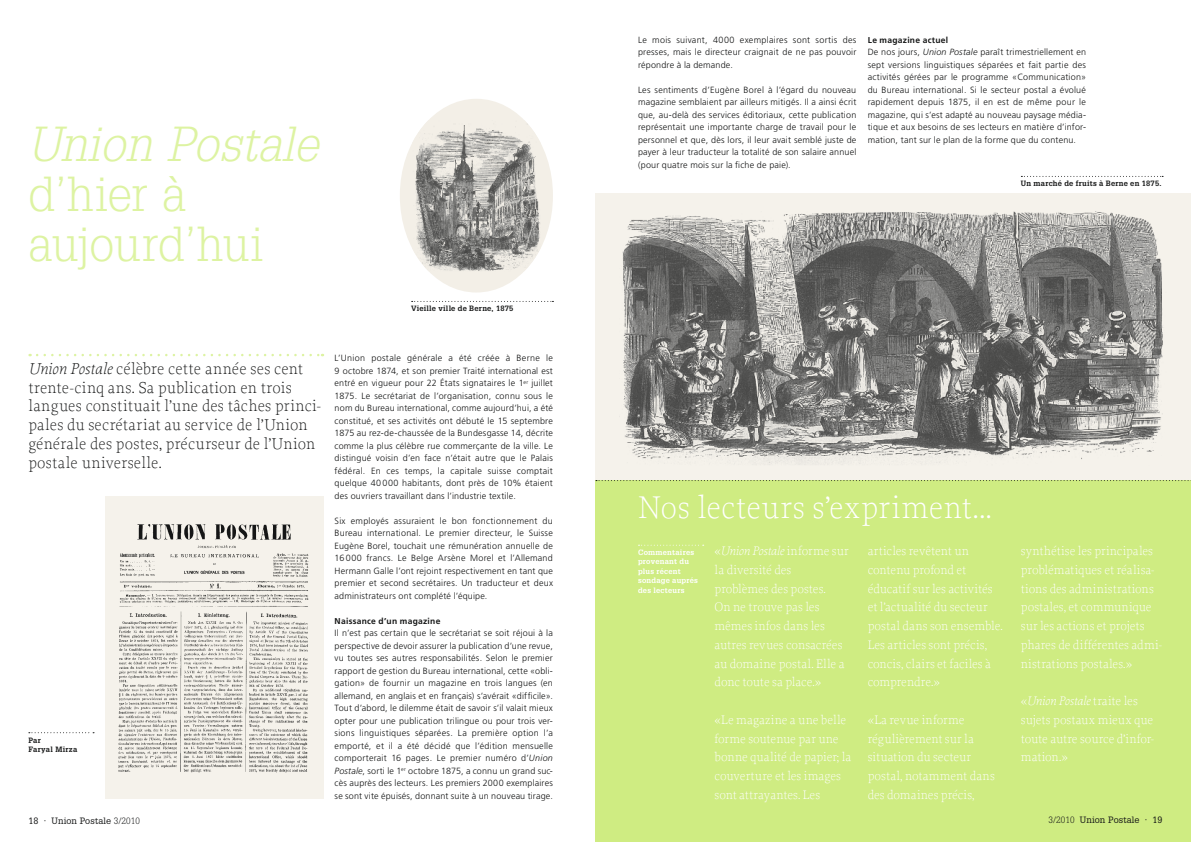
<style>
.page{position:relative;width:1191px;height:842px;background:#fff}
.page>*{position:absolute;margin:0;border:0;box-sizing:border-box;transform-origin:0 0}
.t1{font:300 48px/50px "Glypha LT Std";letter-spacing:-.005em;color:#ddf3a2}
.t2{font:italic 300 48px "Glypha LT Std";letter-spacing:.01em;color:#ddf3a2}
.t3{font:200 33px "Proforma";letter-spacing:.005em;color:#fff}
.t4{font:200 16.5px/18.7px "Proforma";letter-spacing:.015em;color:#151616}
.t5{font:200 13px/18.7px "Proforma";color:#fff}
.t6{font:300 9px/12.5px "Frutiger LT Std";letter-spacing:.02em;color:#151616;text-align:justify}
.t7{font:9px "Glypha LT Std";letter-spacing:.01em;color:#151616}
.t8{font:700 8.5px "Frutiger LT Std";letter-spacing:.03em;color:#151616}
.t9{font:700 7.5px/9.4px "Glypha LT Std";letter-spacing:.03em;color:#151616}
.t10{font:700 7.5px/9.4px "Glypha LT Std";letter-spacing:.025em;color:#fff}
.s1{font-style:italic}
.s2{font-weight:300}
</style>
<div class="page">
<div style="left:595px;top:193px;width:596px;height:287px;background:#f5f2eb"></div>
<img style="left:622px;top:211px;width:541px;height:254px">
<div style="left:595px;top:480px;width:596px;height:362px;background:#cfec82"></div>
<img style="left:105px;top:496px;width:218px;height:303px">
<svg style="left:29px;top:732px;width:65px;height:1px"></svg>
<svg style="left:37px;top:354px;width:286px;height:2px"></svg>
<svg style="left:1021px;top:176px;width:142px;height:1px"></svg>
<div style="left:400px;top:99px;width:153px;height:193px;background:#f3efe7;border-radius:50%"></div>
<img style="left:412px;top:123px;width:129px;height:148px">
<svg style="left:412px;top:301px;width:141px;height:1px"></svg>
<svg style="left:596px;top:480px;width:595px;height:1px"></svg>
<svg style="left:638px;top:545px;width:65px;height:1px"></svg>
<h1 class="t2" style="left:28px;top:117px;width:291px">Union Postale</h1>
<h1 class="t1" style="left:28px;top:170px;width:237px">d’hier à aujourd’hui</h1>
<p class="t9" style="left:411px;top:304px;width:104px">Vieille ville de Berne, 1875</p>
<p class="t4" style="left:28px;top:359px;width:294px"><span class="s1">Union Postale</span> célèbre cette année ses cent trente-cinq ans. Sa publication en trois langues constituait l’une des tâches princi&shy;pales du secrétariat au service de l’Union générale des postes, précurseur de l’Union postale universelle.</p>
<p class="t6" style="left:334px;top:352px;width:220px">L’Union postale générale a été créée à Berne le 9 octobre 1874, et son premier Traité international est entré en vigueur pour 22 États signataires le 1<sup>er</sup> juillet 1875. Le secrétariat de l’organisation, connu sous le nom du Bureau international, comme aujourd’hui, a été constitué, et ses activités ont débuté le 15 septembre 1875 au rez-de-chaussée de la Bundesgasse 14, décrite comme la plus célèbre rue commerçante de la ville. Le distingué voisin d’en face n’était autre que le Palais fédéral. En ces temps, la capitale suisse comptait quelque 40 000 habitants, dont près de 10% étaient des ouvriers travaillant dans l’industrie textile.</p>
<p class="t6" style="left:334px;top:515px;width:220px">Six employés assuraient le bon fonctionnement du Bureau international. Le premier directeur, le Suisse Eugène Borel, touchait une rémunération annuelle de 16 000 francs. Le Belge Arsène Morel et l’Allemand Hermann Galle l’ont rejoint respectivement en tant que premier et second secrétaires. Un traducteur et deux administrateurs ont complété l’équipe.</p>
<p class="t8" style="left:334px;top:616px;width:107px">Naissance d’un magazine</p>
<p class="t6" style="left:334px;top:627px;width:220px">Il n’est pas certain que le secrétariat se soit réjoui à la perspective de devoir assurer la publication d’une revue, vu toutes ses autres responsabilités. Selon le premier rapport de gestion du Bureau international, cette «obli&shy;gation» de fournir un magazine en trois langues (en allemand, en anglais et en français) s’avérait «difficile».<br>Tout d’abord, le dilemme était de savoir s’il valait mieux opter pour une publication trilingue ou pour trois ver&shy;sions linguistiques séparées. La première option l’a emporté, et il a été décidé que l’édition mensuelle comporterait 16 pages. Le premier numéro d’<span class="s1">Union Postale</span>, sorti le 1<sup>er</sup> octobre 1875, a connu un grand suc&shy;cès auprès des lecteurs. Les premiers 2000 exemplaires se sont vite épuisés, donnant suite à un nouveau tirage.</p>
<p class="t9" style="left:28px;top:735px;width:50px">Par<br>Faryal Mirza</p>
<p class="t6" style="left:638px;top:33px;width:220px">Le mois suivant, 4000 exemplaires sont sortis des presses, mais le directeur craignait de ne pas pouvoir répondre à la demande.</p>
<p class="t6" style="left:638px;top:83px;width:220px">Les sentiments d’Eugène Borel à l’égard du nouveau magazine semblaient par ailleurs mitigés. Il a ainsi écrit que, au-delà des services éditoriaux, cette publication représentait une importante charge de travail pour le personnel et que, dès lors, il leur avait semblé juste de payer à leur traducteur la totalité de son salaire annuel (pour quatre mois sur la fiche de paie).</p>
<p class="t8" style="left:867px;top:35px;width:82px">Le magazine actuel</p>
<p class="t6" style="left:867px;top:46px;width:220px">De nos jours, <span class="s1">Union Postale</span> paraît trimestriellement en sept versions linguistiques séparées et fait partie des activités gérées par le programme «Communication» du Bureau international. Si le secteur postal a évolué rapidement depuis 1875, il en est de même pour le magazine, qui s’est adapté au nouveau paysage média&shy;tique et aux besoins de ses lecteurs en matière d’infor&shy;mation, tant sur le plan de la forme que du contenu.</p>
<p class="t9" style="left:1020px;top:179px;width:142px">Un marché de fruits à Berne en 1875.</p>
<h2 class="t3" style="left:638px;top:487px;width:355px">Nos lecteurs s’expriment...</h2>
<h3 class="t5" style="left:867px;top:541px;width:136px">articles revêtent un contenu profond et éducatif sur les activités et l’actualité du secteur postal dans son ensemble.<br>Les articles sont précis, concis, clairs et faciles à comprendre.»</h3>
<h3 class="t5" style="left:867px;top:710px;width:128px">«La revue informe régulièrement sur la situation du secteur postal, notamment dans des domaines précis,</h3>
<h3 class="t5" style="left:714px;top:541px;width:136px">«<span class="s1">Union Postale</span> informe sur la diversité des<br>problèmes des postes.<br>On ne trouve pas les mêmes infos dans les autres revues consacrées au domaine postal. Elle a donc toute sa place.»</h3>
<h3 class="t5" style="left:714px;top:710px;width:138px">«Le magazine a une belle forme soutenue par une bonne qualité de papier; la couverture et les images sont attrayantes. Les</h3>
<p class="t10" style="left:638px;top:547px;width:61px">Commentaires provenant du plus récent sondage auprés des lecteurs</p>
<h3 class="t5" style="left:1020px;top:541px;width:143px">synthétise les principales problématiques et réalisa&shy;tions des administrations postales, et communique sur les actions et projets phares de différentes admi&shy;nistrations postales.»</h3>
<h3 class="t5" style="left:1020px;top:691px;width:135px">«<span class="s1">Union Postale</span> traite les sujets postaux mieux que toute autre source d’infor&shy;mation.»</h3>
<p class="t7" style="left:28px;top:815px;width:113px">18 · Union Postale <span class="s2">3/2010</span></p>
<p class="t7" style="left:1048px;top:814px;width:116px"><span class="s2">3/2010</span> Union Postale · 19</p>
</div>
